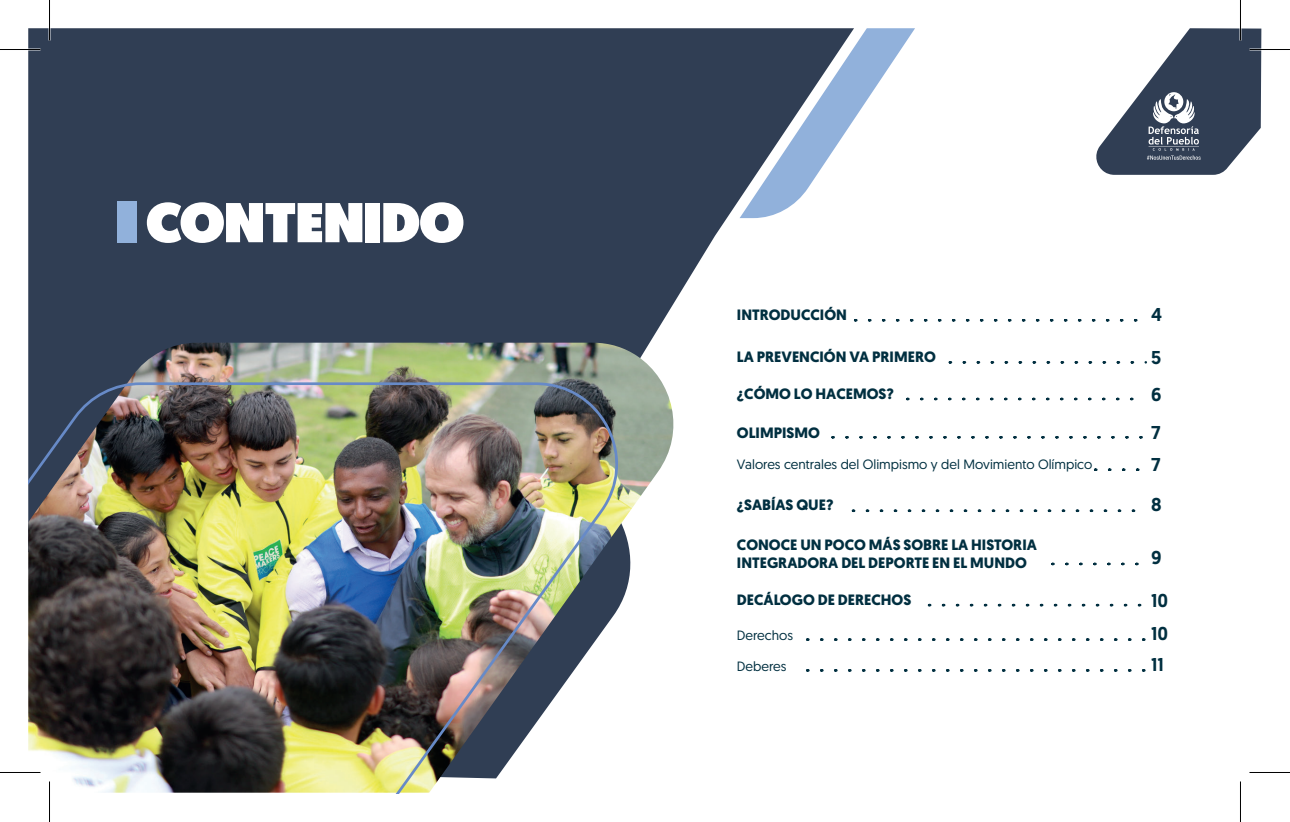
<style>
.page{position:relative;width:1290px;height:822px;background:#fff}
.page>*{position:absolute;margin:0;border:0;box-sizing:border-box;transform-origin:0 0}
.t1{font:900 55.95px "Geomanist";color:#fff}
.t2{font:500 18.6px/33.5px "Geomanist";color:#012f40}
.t3{font:700 15px/18px "Geomanist";color:#012f40}
.t4{font:13.5px "Geomanist";color:#012f40}
</style>
<div class="page">
<svg style="left:854px;top:319px;width:284px;height:2px"></svg>
<svg style="left:948px;top:361px;width:197px;height:3px"></svg>
<svg style="left:906px;top:398px;width:228px;height:2px"></svg>
<svg style="left:859px;top:436px;width:284px;height:2px"></svg>
<svg style="left:806px;top:638px;width:340px;height:3px"></svg>
<svg style="left:806px;top:669px;width:340px;height:3px"></svg>
<svg style="left:1094px;top:468px;width:46px;height:3px"></svg>
<svg style="left:854px;top:509px;width:282px;height:3px"></svg>
<svg style="left:1051px;top:563px;width:88px;height:2px"></svg>
<svg style="left:927px;top:604px;width:215px;height:2px"></svg>
<svg style="left:854px;top:28px;width:61px;height:91px"></svg>
<svg style="left:28px;top:28px;width:826px;height:485px;fill:#303e54"></svg>
<img style="left:28px;top:343px;width:645px;height:256px">
<img style="left:28px;top:382px;width:595px;height:412px">
<svg style="left:1096px;top:28px;width:165px;height:147px"></svg>
<div style="left:117px;top:201px;width:20px;height:42px;background:#91b1db"></div>
<hr style="left:0;top:771px;width:40px;height:2px;background:#fff">
<hr style="left:1239px;top:0;width:2px;height:41px;background:#fff">
<hr style="left:0;top:49px;width:40px;height:1px;background:#000">
<hr style="left:1249px;top:49px;width:41px;height:1px;background:#000">
<hr style="left:0;top:772px;width:40px;height:1px;background:#000">
<hr style="left:1249px;top:772px;width:41px;height:1px;background:#000">
<hr style="left:49px;top:0;width:1px;height:41px;background:#000">
<hr style="left:49px;top:781px;width:1px;height:41px;background:#000">
<hr style="left:1240px;top:0;width:1px;height:41px;background:#000">
<hr style="left:1240px;top:781px;width:1px;height:41px;background:#000">
<h1 class="t1" style="left:146px;top:186px;width:319px">CONTENIDO</h1>
<p class="t3" style="left:737px;top:306px;width:111px">INTRODUCCIÓN</p>
<p class="t3" style="left:737px;top:348px;width:200px">LA PREVENCIÓN VA PRIMERO</p>
<p class="t3" style="left:737px;top:385px;width:158px">¿CÓMO LO HACEMOS?</p>
<p class="t3" style="left:737px;top:424px;width:84px">OLIMPISMO</p>
<p class="t4" style="left:737px;top:455px;width:357px">Valores centrales del Olimpismo y del Movimiento Olímpico</p>
<p class="t3" style="left:737px;top:496px;width:98px">¿SABÍAS QUE?</p>
<p class="t3" style="left:737px;top:535px;width:301px">CONOCE UN POCO MÁS SOBRE LA HISTORIA<br>INTEGRADORA DEL DEPORTE EN EL MUNDO</p>
<p class="t3" style="left:737px;top:591px;width:176px">DECÁLOGO DE DERECHOS</p>
<p class="t4" style="left:737px;top:626px;width:58px">Derechos</p>
<p class="t4" style="left:737px;top:657px;width:51px">Deberes</p>
<p class="t2" style="left:1151px;top:298px;width:12px">4</p>
<p class="t2" style="left:1151px;top:341px;width:12px">5</p>
<p class="t2" style="left:1151px;top:378px;width:12px">6</p>
<p class="t2" style="left:1151px;top:416px;width:11px">7</p>
<p class="t2" style="left:1151px;top:444px;width:12px;line-height:40.2px">7<br>8</p>
<p class="t2" style="left:1151px;top:541px;width:12px">9</p>
<p class="t2" style="left:1151px;top:583px;width:19px">10<br>10</p>
<p class="t2" style="left:1151px;top:647px;width:14px">11</p>
</div>
